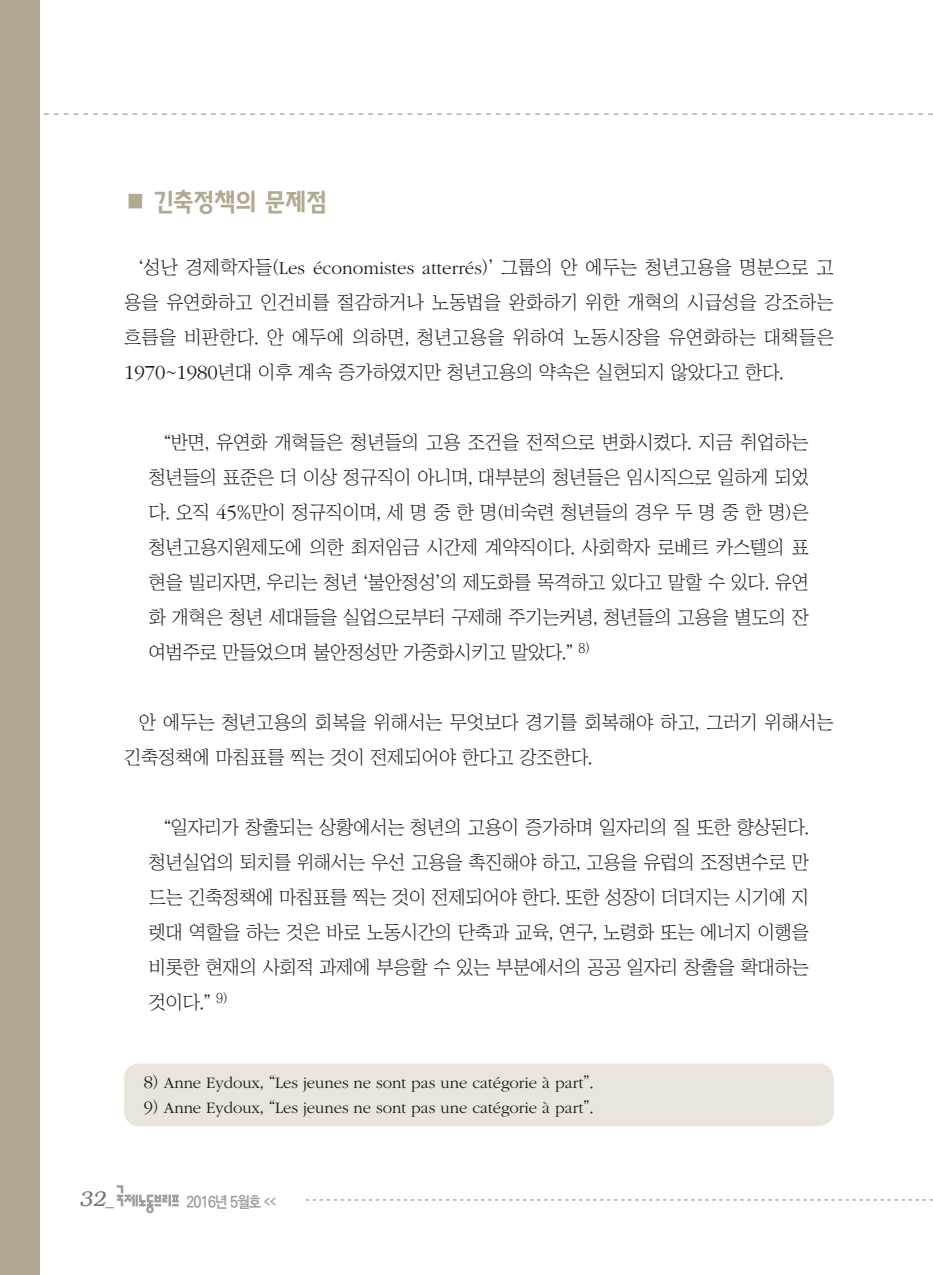
<style>
.page{position:relative;width:933px;height:1275px;background:#fff}
.page>*{position:absolute;margin:0;border:0;box-sizing:border-box;transform-origin:0 0}
.t1{font:24.5px "KBI Zfor SM Esgo H";letter-spacing:-.025em;color:#b3a891}
.t2{font:italic 300 21px "Bookman";color:#707173}
.t3{font:18.9px/35px "Chosunilbo NM";color:#1a171c;text-align:justify}
.t4{font:300 16.62px "ITC Garamond Std";color:#1a171c}
.t5{font:700 15.75px "Ko Pub Dotum";letter-spacing:-.055em;color:#9d9ea0;scale:.9 1}
.s1{font-family:"ITC Garamond Std";font-weight:300}
.s2{font-family:"ITC Garamond Std";font-weight:300;font-size:20.82px}
.s3{font-size:18.38px}
.s4{font-family:"Chosunilbo NM";font-weight:400}
.s5{font-family:"Helvetica";font-weight:400;font-style:normal;font-size:17.5px}
</style>
<div class="page">
<svg style="left:306px;top:1199px;width:627px;height:1px"></svg>
<svg style="left:117px;top:1185px;width:62px;height:28px"></svg>
<svg style="left:44px;top:113px;width:889px;height:2px"></svg>
<div style="left:0;top:0;width:40px;height:1275px;background:#b3a891"></div>
<div style="left:124px;top:1064px;width:709px;height:62px;background:#e9e5dd;border-radius:15px"></div>
<p class="t1" style="left:124px;top:187px;width:205px">■ 긴축정책의 문제점</p>
<p class="t3" style="left:124px;top:249px;width:711px;text-indent:15px">‘성난 경제학자들(<span class="s1">Les économistes atterrés</span>)’ 그룹의 안 에두는 청년고용을 명분으로 고 용을 유연화하고 인건비를 절감하거나 노동법을 완화하기 위한 개혁의 시급성을 강조하는 흐름을 비판한다. 안 에두에 의하면, 청년고용을 위하여 노동시장을 유연화하는 대책들은 <span class="s2">1970</span>~<span class="s2">1980</span>년대 이후 계속 증가하였지만 청년고용의 약속은 실현되지 않았다고 한다.</p>
<p class="t3" style="left:149px;top:424px;width:661px;text-indent:15px">“반면, 유연화 개혁들은 청년들의 고용 조건을 전적으로 변화시켰다. 지금 취업하는 청년들의 표준은 더 이상 정규직이 아니며, 대부분의 청년들은 임시직으로 일하게 되었 다. 오직 <span class="s2">45</span>%만이 정규직이며, 세 명 중 한 명(비숙련 청년들의 경우 두 명 중 한 명)은 청년고용지원제도에 의한 최저임금 시간제 계약직이다. 사회학자 로베르 카스텔의 표 현을 빌리자면, 우리는 청년 ‘불안정성’의 제도화를 목격하고 있다고 말할 수 있다. 유연 화 개혁은 청년 세대들을 실업으로부터 구제해 주기는커녕, 청년들의 고용을 별도의 잔 여범주로 만들었으며 불안정성만 가중화시키고 말았다.” <sup>8)</sup></p>
<p class="t3" style="left:124px;top:704px;width:711px;text-indent:15px">안 에두는 청년고용의 회복을 위해서는 무엇보다 경기를 회복해야 하고, 그러기 위해서는 긴축정책에 마침표를 찍는 것이 전제되어야 한다고 강조한다.</p>
<p class="t3" style="left:149px;top:809px;width:661px;text-indent:15px">“일자리가 창출되는 상황에서는 청년의 고용이 증가하며 일자리의 질 또한 향상된다. 청년실업의 퇴치를 위해서는 우선 고용을 촉진해야 하고, 고용을 유럽의 조정변수로 만 드는 긴축정책에 마침표를 찍는 것이 전제되어야 한다. 또한 성장이 더뎌지는 시기에 지 렛대 역할을 하는 것은 바로 노동시간의 단축과 교육, 연구, 노령화 또는 에너지 이행을 비롯한 현재의 사회적 과제에 부응할 수 있는 부분에서의 공공 일자리 창출을 확대하는 것이다.” <sup>9)</sup></p>
<p class="t4" style="left:144px;top:1074px;width:451px"><span class="s3">8</span><span class="s4">)</span> Anne Eydoux<span class="s4">, “</span>Les jeunes ne sont pas une catégorie à part<span class="s4">”.</span></p>
<p class="t4" style="left:144px;top:1099px;width:451px"><span class="s3">9</span><span class="s4">)</span> Anne Eydoux<span class="s4">, “</span>Les jeunes ne sont pas une catégorie à part<span class="s4">”.</span></p>
<p class="t2" style="left:79px;top:1187px;width:36px">32<span class="s5">_</span></p>
<p class="t5" style="left:186px;top:1194px;width:101px">2016년 5월호 <sup>&lt;&lt;</sup></p>
</div>
